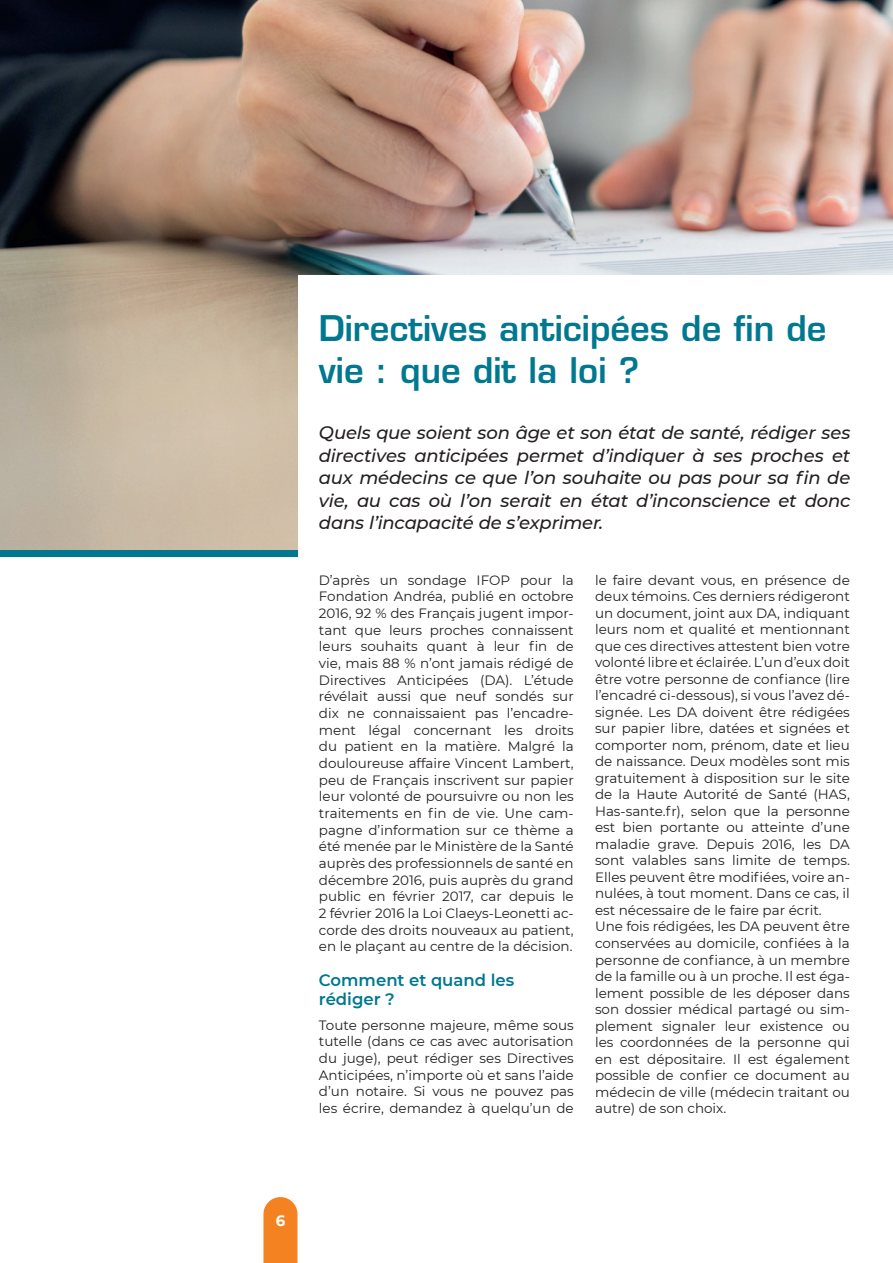
<style>
.page{position:relative;width:893px;height:1263px;background:#fff}
.page>*{position:absolute;margin:0;border:0;box-sizing:border-box;transform-origin:0 0}
.t1{font:600 34.5px/42px "Eurostile LT Std";color:#00788f}
.t2{font:italic 500 18px/22.5px "Montserrat";letter-spacing:-.01em;color:#231f20;text-align:justify}
.t3{font:600 16.5px/18.1px "Montserrat";color:#00788f}
.t4{font:700 15px "Montserrat";color:#fff}
.t5{font:13.5px/16.5px "Montserrat";color:#231f20;text-align:justify}
</style>
<div class="page">
<svg style="left:263px;top:1197px;width:34px;height:66px;background:#f58a2f"></svg>
<div style="left:0;top:550px;width:298px;height:7px;background:#00788f"></div>
<img style="left:0;top:0;width:893px;height:550px">
<div style="left:298px;top:275px;width:595px;height:339px;background:#fff"></div>
<h1 class="t1" style="left:319px;top:307px;width:509px">Directives anticipées de fin de vie : que dit la loi ?</h1>
<p class="t2" style="left:319px;top:421px;width:533px">Quels que soient son âge et son état de santé, rédiger ses directives anticipées permet d’indiquer à ses proches et aux médecins ce que l’on souhaite ou pas pour sa fin de vie, au cas où l’on serait en état d’inconscience et donc dans l’incapacité de s’exprimer.</p>
<p class="t5" style="left:319px;top:571px;width:256px">D’après un sondage IFOP pour la Fondation Andréa, publié en octobre 2016, 92 % des Français jugent impor&shy;tant que leurs proches connaissent leurs souhaits quant à leur fin de vie, mais 88 % n’ont jamais rédigé de Directives Anticipées (DA). L’étude révélait aussi que neuf sondés sur dix ne connaissaient pas l’encadre&shy;ment légal concernant les droits du patient en la matière. Malgré la douloureuse affaire Vincent Lambert, peu de Français inscrivent sur papier leur volonté de poursuivre ou non les traitements en fin de vie. Une cam&shy;pagne d’information sur ce thème a été menée par le Ministère de la Santé auprès des professionnels de santé en décembre 2016, puis auprès du grand public en février 2017, car depuis le 2 février 2016 la Loi Claeys-Leonetti ac&shy;corde des droits nouveaux au patient, en le plaçant au centre de la décision.</p>
<p class="t3" style="left:319px;top:971px;width:197px">Comment et quand les rédiger ?</p>
<p class="t5" style="left:319px;top:1016px;width:256px">Toute personne majeure, même sous tutelle (dans ce cas avec autorisation du juge), peut rédiger ses Directives Anticipées, n’importe où et sans l’aide d’un notaire. Si vous ne pouvez pas les écrire, demandez à quelqu’un de</p>
<p class="t5" style="left:595px;top:571px;width:256px;text-align:left">le faire devant vous, en présence de deux témoins. Ces derniers rédigeront un document, joint aux DA, indiquant leurs nom et qualité et mentionnant que ces directives attestent bien votre volonté libre et éclairée. L’un d’eux doit être votre personne de confiance (lire l’encadré ci-dessous), si vous l’avez dé&shy;signée. Les DA doivent être rédigées sur papier libre, datées et signées et comporter nom, prénom, date et lieu de naissance. Deux modèles sont mis gratuitement à disposition sur le site de la Haute Autorité de Santé (HAS, Has-sante.fr), selon que la personne est bien portante ou atteinte d’une maladie grave. Depuis 2016, les DA sont valables sans limite de temps.<br>Elles peuvent être modifiées, voire an&shy;nulées, à tout moment. Dans ce cas, il est nécessaire de le faire par écrit.<br>Une fois rédigées, les DA peuvent être conservées au domicile, confiées à la personne de confiance, à un membre de la famille ou à un proche. Il est éga&shy;lement possible de les déposer dans son dossier médical partagé ou sim&shy;plement signaler leur existence ou les coordonnées de la personne qui en est dépositaire. Il est également possible de confier ce document au médecin de ville (médecin traitant ou autre) de son choix.</p>
<p class="t4" style="left:276px;top:1210px;width:11px">6</p>
</div>
